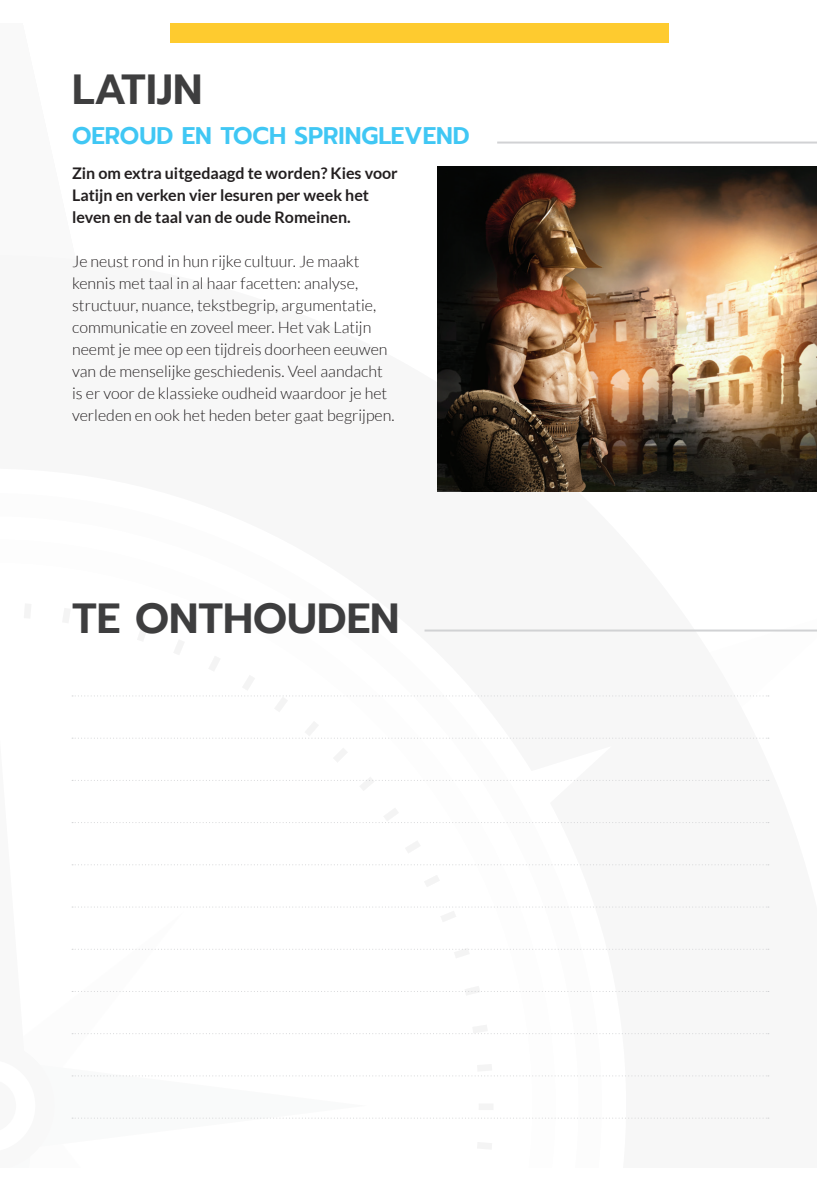
<style>
.page{position:relative;width:840px;height:1191px;background:#fff}
.page>*{position:absolute;margin:0;border:0;box-sizing:border-box;transform-origin:0 0}
.t1{font:600 42px "Prompt";color:#3e3e3f}
.t2{font:600 24px "Prompt";color:#40c7f4}
.t3{font:300 16px/22px "Lato";color:#231f20}
.t4{font:700 16px/22px "Lato";color:#231f20}
</style>
<div class="page">
<svg style="left:71px;top:1075px;width:296px;height:44px"></svg>
<svg style="left:334px;top:749px;width:13px;height:13px"></svg>
<svg style="left:406px;top:842px;width:14px;height:11px"></svg>
<svg style="left:425px;top:876px;width:14px;height:10px"></svg>
<svg style="left:477px;top:1142px;width:15px;height:7px"></svg>
<svg style="left:479px;top:1104px;width:14px;height:6px"></svg>
<div style="left:170px;top:6px;width:499px;height:37px;background:#fecb2f"></div>
<hr style="left:497px;top:142px;width:342px;height:2px;background:#d1d2d4">
<img style="left:437px;top:166px;width:379px;height:325px">
<svg style="left:63px;top:608px;width:753px;height:130px"></svg>
<svg style="left:72px;top:778px;width:696px;height:12px"></svg>
<svg style="left:72px;top:809px;width:696px;height:14px"></svg>
<svg style="left:72px;top:864px;width:696px;height:1px"></svg>
<svg style="left:72px;top:906px;width:696px;height:15px"></svg>
<svg style="left:72px;top:948px;width:696px;height:10px"></svg>
<svg style="left:72px;top:987px;width:696px;height:8px"></svg>
<svg style="left:72px;top:1025px;width:696px;height:9px"></svg>
<svg style="left:72px;top:1064px;width:696px;height:12px"></svg>
<svg style="left:72px;top:1117px;width:696px;height:1px"></svg>
<div style="left:0;top:0;width:839px;height:23px;background:#fff"></div>
<div style="left:816px;top:0;width:23px;height:1191px;background:#fff"></div>
<h1 class="t1" style="left:72px;top:58px;width:132px">LATIJN</h1>
<h2 class="t2" style="left:72px;top:117px;width:397px">OEROUD EN TOCH SPRINGLEVEND</h2>
<p class="t4" style="left:72px;top:162px;width:327px">Zin om extra uitgedaagd te worden? Kies voor<br>Latijn en verken vier lesuren per week het leven en de taal van de oude Romeinen.</p>
<p class="t3" style="left:72px;top:250px;width:324px">Je neust rond in hun rijke cultuur. Je maakt kennis met taal in al haar facetten: analyse, structuur, nuance, tekstbegrip, argumentatie, communicatie en zoveel meer. Het vak Latijn neemt je mee op een tijdreis doorheen eeuwen van de menselijke geschiedenis. Veel aandacht is er voor de klassieke oudheid waardoor je het verleden en ook het heden beter gaat begrijpen.</p>
<h1 class="t1" style="left:72px;top:587px;width:329px">TE ONTHOUDEN</h1>
</div>
